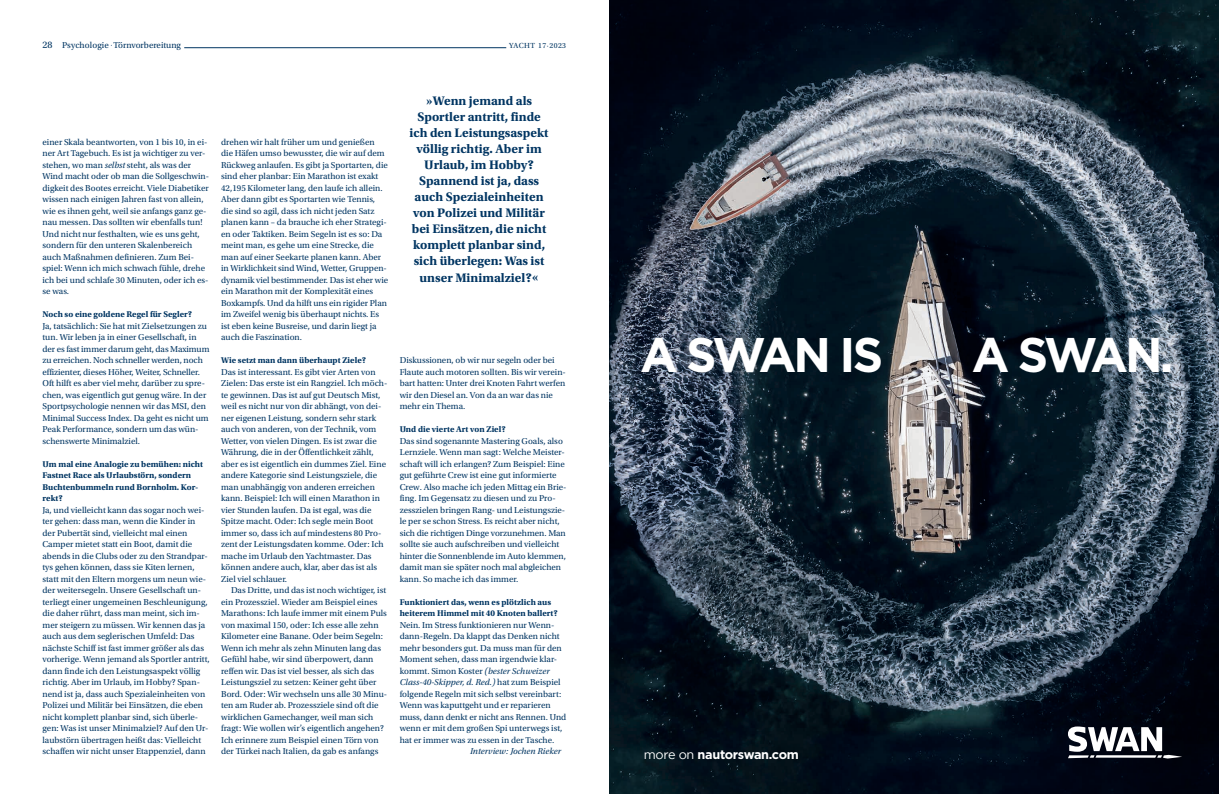
<style>
.page{position:relative;width:1219px;height:794px;background:#fff}
.page>*{position:absolute;margin:0;border:0;box-sizing:border-box;transform-origin:0 0}
.t1{font:700 48.5px "Gotham";letter-spacing:-.085em;color:#fff}
.t2{font:700 13px/16px "Utopia Std";color:#003562;text-align:center}
.t3{font:700 12.7px "Gotham";letter-spacing:-.025em;color:#fff}
.t4{font:9px/11.5px "Utopia Std";color:#003562}
.t5{font:italic 9px "Utopia Std";color:#003562}
.t6{font:700 8.8px/11.5px "Utopia Std";color:#003562}
.t7{font:7.8px "Utopia Std";letter-spacing:.05em;color:#003562}
.s1{font-size:10px}
.s2{font-style:italic}
.s3{font-weight:400}
</style>
<div class="page">
<hr style="left:184px;top:48px;width:322px;height:1px;background:#003562">
<img style="left:609px;top:0;width:610px;height:794px">
<svg style="left:1068px;top:726px;width:114px;height:32px"></svg>
<p class="t4" style="left:43px;top:39px;width:140px"><span class="s1">28</span> Psychologie .Törnvorbereitung</p>
<p class="t7" style="left:509px;top:41px;width:59px">YACHT 17·2023</p>
<p class="t4" style="left:43px;top:136px;width:168px">einer Skala beantworten, von 1 bis 10, in ei&shy;ner Art Tagebuch. Es ist ja wichtiger zu ver&shy;stehen, wo man <span class="s2">selbst</span> steht, als was der Wind macht oder ob man die Sollgeschwin&shy;digkeit des Bootes erreicht. Viele Diabetiker wissen nach einigen Jahren fast von allein, wie es ihnen geht, weil sie anfangs ganz ge&shy;nau messen. Das sollten wir ebenfalls tun!<br>Und nicht nur festhalten, wie es uns geht, sondern für den unteren Skalenbereich auch Maßnahmen definieren. Zum Bei&shy;spiel: Wenn ich mich schwach fühle, drehe ich bei und schlafe 30 Minuten, oder ich es&shy;se was.</p>
<p class="t6" style="left:43px;top:308px;width:151px">Noch so eine goldene Regel für Segler?</p>
<p class="t4" style="left:43px;top:320px;width:168px">Ja, tatsächlich: Sie hat mit Zielsetzungen zu tun. Wir leben ja in einer Gesellschaft, in der es fast immer darum geht, das Maximum zu erreichen. Noch schneller werden, noch effizienter, dieses Höher, Weiter, Schneller.<br>Oft hilft es aber viel mehr, darüber zu spre&shy;chen, was eigentlich gut genug wäre. In der Sportpsychologie nennen wir das MSI, den Minimal Success Index. Da geht es nicht um Peak Performance, sondern um das wün&shy;schenswerte Minimalziel.</p>
<p class="t6" style="left:43px;top:458px;width:162px">Um mal eine Analogie zu bemühen: nicht<br>Fastnet Race als Urlaubstörn, sondern<br>Buchtenbummeln rund Bornholm. Kor&shy;rekt?</p>
<p class="t4" style="left:43px;top:504px;width:169px">Ja, und vielleicht kann das sogar noch wei&shy;ter gehen: dass man, wenn die Kinder in der Pubertät sind, vielleicht mal einen Camper mietet statt ein Boot, damit die abends in die Clubs oder zu den Strandpar&shy;tys gehen können, dass sie Kiten lernen, statt mit den Eltern morgens um neun wie&shy;der weitersegeln. Unsere Gesellschaft un&shy;terliegt einer ungemeinen Beschleunigung, die daher rührt, dass man meint, sich im&shy;mer steigern zu müssen. Wir kennen das ja auch aus dem seglerischen Umfeld: Das nächste Schiff ist fast immer größer als das vorherige. Wenn jemand als Sportler antritt, dann finde ich den Leistungsaspekt völlig richtig. Aber im Urlaub, im Hobby? Span&shy;nend ist ja, dass auch Spezialeinheiten von Polizei und Militär bei Einsätzen, die eben nicht komplett planbar sind, sich überle&shy;gen: Was ist unser Minimalziel? Auf den Ur&shy;laubstörn übertragen heißt das: Vielleicht schaffen wir nicht unser Etappenziel, dann</p>
<p class="t4" style="left:221px;top:136px;width:169px">drehen wir halt früher um und genießen die Häfen umso bewusster, die wir auf dem Rückweg anlaufen. Es gibt ja Sportarten, die sind eher planbar: Ein Marathon ist exakt 42,195 Kilometer lang, den laufe ich allein.<br>Aber dann gibt es Sportarten wie Tennis, die sind so agil, dass ich nicht jeden Satz planen kann – da brauche ich eher Strategi&shy;en oder Taktiken. Beim Segeln ist es so: Da meint man, es gehe um eine Strecke, die man auf einer Seekarte planen kann. Aber in Wirklichkeit sind Wind, Wetter, Gruppen&shy;dynamik viel bestimmender. Das ist eher wie ein Marathon mit der Komplexität eines Boxkampfs. Und da hilft uns ein rigider Plan im Zweifel wenig bis überhaupt nichts. Es ist eben keine Busreise, und darin liegt ja auch die Faszination.</p>
<p class="t6" style="left:221px;top:354px;width:147px">Wie setzt man dann überhaupt Ziele?</p>
<p class="t4" style="left:221px;top:366px;width:168px">Das ist interessant. Es gibt vier Arten von Zielen: Das erste ist ein Rangziel. Ich möch&shy;te gewinnen. Das ist auf gut Deutsch Mist, weil es nicht nur von dir abhängt, von dei&shy;ner eigenen Leistung, sondern sehr stark auch von anderen, von der Technik, vom Wetter, von vielen Dingen. Es ist zwar die Währung, die in der Öffentlichkeit zählt, aber es ist eigentlich ein dummes Ziel. Eine andere Kategorie sind Leistungsziele, die man unabhängig von anderen erreichen kann. Beispiel: Ich will einen Marathon in vier Stunden laufen. Da ist egal, was die Spitze macht. Oder: Ich segle mein Boot immer so, dass ich auf mindestens 80 Pro&shy;zent der Leistungsdaten komme. Oder: Ich mache im Urlaub den Yachtmaster. Das können andere auch, klar, aber das ist als Ziel viel schlauer.</p>
<p class="t4" style="left:221px;top:585px;width:168px;text-indent:10px">Das Dritte, und das ist noch wichtiger, ist ein Prozessziel. Wieder am Beispiel eines Marathons: Ich laufe immer mit einem Puls von maximal 150, oder: Ich esse alle zehn Kilometer eine Banane. Oder beim Segeln:<br>Wenn ich mehr als zehn Minuten lang das Gefühl habe, wir sind überpowert, dann reffen wir. Das ist viel besser, als sich das Leistungsziel zu setzen: Keiner geht über Bord. Oder: Wir wechseln uns alle 30 Minu&shy;ten am Ruder ab. Prozessziele sind oft die wirklichen Gamechanger, weil man sich fragt: Wie wollen wir’s eigentlich angehen?<br>Ich erinnere zum Beispiel einen Törn von der Türkei nach Italien, da gab es anfangs</p>
<p class="t2" style="left:410px;top:93px;width:140px">»Wenn jemand als<br>Sportler antritt, finde ich den Leistungsaspekt völlig richtig. Aber im<br>Urlaub, im Hobby?<br>Spannend ist ja, dass auch Spezialeinheiten von Polizei und Militär bei Einsätzen, die nicht komplett planbar sind, sich überlegen: Was ist unser Minimalziel?«</p>
<p class="t4" style="left:400px;top:355px;width:168px">Diskussionen, ob wir nur segeln oder bei Flaute auch motoren sollten. Bis wir verein&shy;bart hatten: Unter drei Knoten Fahrt werfen wir den Diesel an. Von da an war das nie mehr ein Thema.</p>
<p class="t6" style="left:400px;top:423px;width:108px">Und die vierte Art von Ziel?</p>
<p class="t4" style="left:400px;top:435px;width:168px">Das sind sogenannte Mastering Goals, also Lernziele. Wenn man sagt: Welche Meister&shy;schaft will ich erlangen? Zum Beispiel: Eine gut geführte Crew ist eine gut informierte Crew. Also mache ich jeden Mittag ein Brie&shy;fing. Im Gegensatz zu diesen und zu Pro&shy;zesszielen bringen Rang- und Leistungszie&shy;le per se schon Stress. Es reicht aber nicht, sich die richtigen Dinge vorzunehmen. Man sollte sie auch aufschreiben und vielleicht hinter die Sonnenblende im Auto klemmen, damit man sie später noch mal abgleichen kann. So mache ich das immer.</p>
<p class="t6" style="left:400px;top:596px;width:160px">Funktioniert das, wenn es plötzlich aus heiterem Himmel mit 40 Knoten ballert?</p>
<p class="t4" style="left:400px;top:619px;width:168px">Nein. Im Stress funktionieren nur Wenn&shy;dann-Regeln. Da klappt das Denken nicht mehr besonders gut. Da muss man für den Moment sehen, dass man irgendwie klar&shy;kommt. Simon Koster <span class="s2">(bester Schweizer Class-40-Skipper, d. Red.)</span> hat zum Beispiel folgende Regeln mit sich selbst vereinbart:<br>Wenn was kaputtgeht und er reparieren muss, dann denkt er nicht ans Rennen. Und wenn er mit dem großen Spi unterwegs ist, hat er immer was zu essen in der Tasche.</p>
<p class="t5" style="left:470px;top:746px;width:93px">Interview: Jochen Rieker</p>
<h1 class="t1" style="left:640px;top:323px;width:245px">A SWAN IS</h1>
<h1 class="t1" style="left:972px;top:323px;width:203px">A SWAN.</h1>
<h3 class="t3" style="left:644px;top:746px;width:157px"><span class="s3">more on</span> nautorswan.com</h3>
</div>
